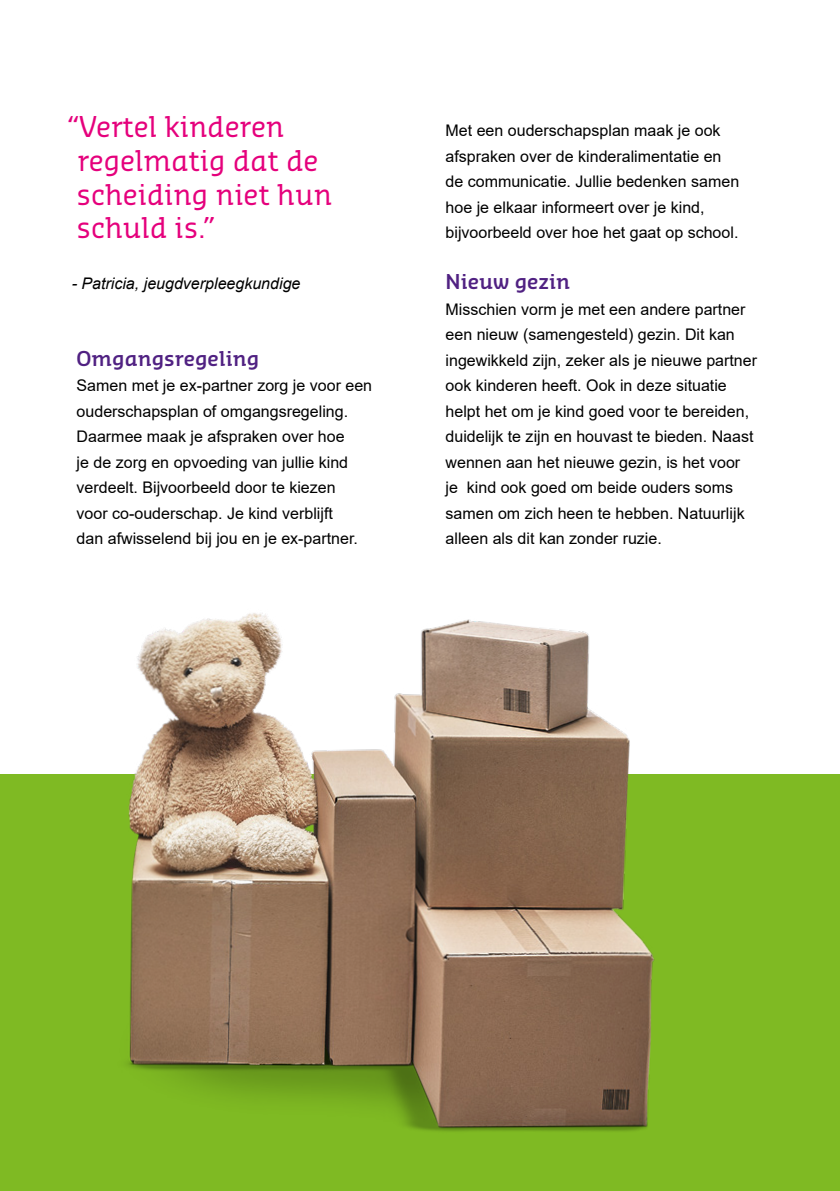
<style>
.page{position:relative;width:840px;height:1191px;background:#fff}
.page>*{position:absolute;margin:0;border:0;box-sizing:border-box;transform-origin:0 0}
.P_-_streamer{font:28px/33.6px "Sansa Slab Pro";color:#e5007c}
.P_-_tussenkop{font:600 20px "Sansa Slab Pro";color:#502182}
.P_-_platte_tekst{font:16px/25.6px "Arial";color:#000}
.P_-_streamerbron{font:italic 16px "Arial";color:#000}
</style>
<div class="page">
<div style="left:0;top:774px;width:839px;height:417px;background:#7fba23"></div>
<img style="left:127px;top:613px;width:528px;height:519px">
<p class="P_-_streamer" style="left:77px;top:109px;width:257px;text-indent:-10px">“Vertel kinderen regelmatig dat de scheiding niet hun schuld is.”</p>
<p class="P_-_streamerbron" style="left:72px;top:273px;width:230px">- Patricia, jeugdverpleegkundige</p>
<p class="P_-_tussenkop" style="left:77px;top:345px;width:184px">Omgangsregeling</p>
<p class="P_-_platte_tekst" style="left:77px;top:373px;width:297px">Samen met je ex-partner zorg je voor een ouderschapsplan of omgangsregeling.<br>Daarmee maak je afspraken over hoe<br>je de zorg en opvoeding van jullie kind verdeelt. Bijvoorbeeld door te kiezen<br>voor co-ouderschap. Je kind verblijft<br>dan afwisselend bij jou en je ex-partner.</p>
<p class="P_-_platte_tekst" style="left:445px;top:118px;width:295px">Met een ouderschapsplan maak je ook afspraken over de kinderalimentatie en de communicatie. Jullie bedenken samen hoe je elkaar informeert over je kind, bijvoorbeeld over hoe het gaat op school.</p>
<p class="P_-_tussenkop" style="left:445px;top:269px;width:126px">Nieuw gezin</p>
<p class="P_-_platte_tekst" style="left:445px;top:296px;width:313px">Misschien vorm je met een andere partner een nieuw (samengesteld) gezin. Dit kan ingewikkeld zijn, zeker als je nieuwe partner ook kinderen heeft. Ook in deze situatie helpt het om je kind goed voor te bereiden, duidelijk te zijn en houvast te bieden. Naast wennen aan het nieuwe gezin, is het voor<br>je kind ook goed om beide ouders soms samen om zich heen te hebben. Natuurlijk alleen als dit kan zonder ruzie.</p>
</div>
